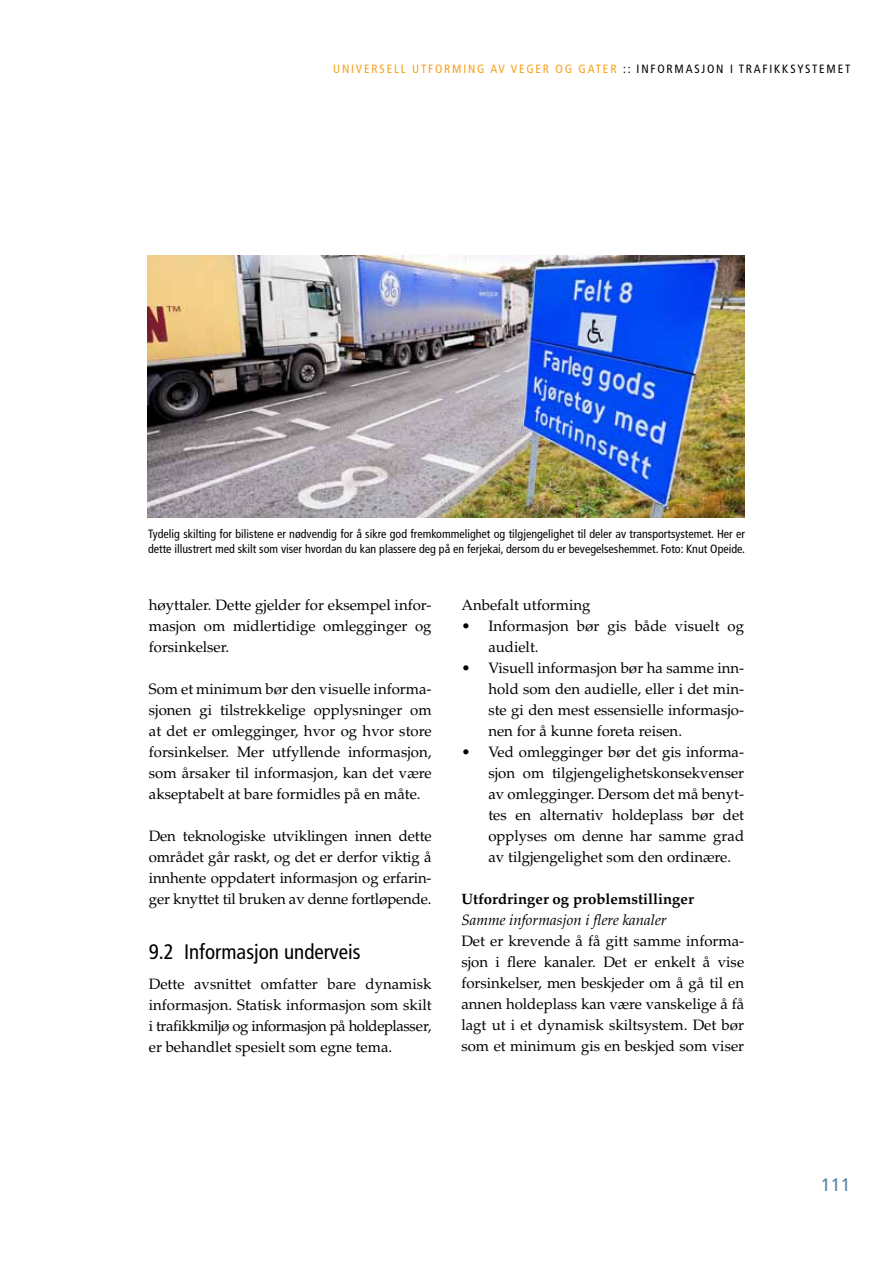
<style>
.page{position:relative;width:893px;height:1263px;background:#fff}
.page>*{position:absolute;margin:0;border:0;box-sizing:border-box;transform-origin:0 0}
.t1{font:condensed 21px "Frutiger";color:#000}
.t2{font:18px "Frutiger";color:#5d87a1}
.t3{font:15px/21px "Palatino LT Std";color:#000;text-align:justify}
.t4{font:700 15px "Palatino LT Std";color:#000}
.t5{font:italic 15px "Palatino LT Std";color:#000}
.t6{font:condensed 12px/15px "Frutiger";color:#000}
.t7{font:condensed 12px "Frutiger";letter-spacing:.15em;color:#f6a01a}
.s1{color:#000}
</style>
<div class="page">
<img style="left:147px;top:255px;width:597px;height:262px">
<p class="t7" style="left:333px;top:62px;width:519px">UNIVERSELL UTFORMING AV VEGER OG GATER <span class="s1">:: INFORMASJON I TRAFIKKSYSTEMET</span></p>
<p class="t6" style="left:148px;top:526px;width:598px">Tydelig skilting for bilistene er nødvendig for å sikre god fremkommelighet og tilgjengelighet til deler av transportsystemet. Her er dette illustrert med skilt som viser hvordan du kan plassere deg på en ferjekai, dersom du er bevegelseshemmet. Foto: Knut Opeide.</p>
<p class="t3" style="left:149px;top:594px;width:284px">høyttaler. Dette gjelder for eksempel infor&shy;masjon om midlertidige omlegginger og forsinkelser.</p>
<p class="t3" style="left:149px;top:678px;width:284px">Som et minimum bør den visuelle informa&shy;sjonen gi tilstrekkelige opplysninger om at det er omlegginger, hvor og hvor store forsinkelser. Mer utfyllende informasjon, som årsaker til informasjon, kan det være akseptabelt at bare formidles på en måte.</p>
<p class="t3" style="left:149px;top:825px;width:284px">Den teknologiske utviklingen innen dette området går raskt, og det er derfor viktig å innhente oppdatert informasjon og erfarin&shy;ger knyttet til bruken av denne fortløpende.</p>
<h1 class="t1" style="left:149px;top:940px;width:213px">9.2 Informasjon underveis</h1>
<p class="t3" style="left:149px;top:974px;width:284px">Dette avsnittet omfatter bare dynamisk informasjon. Statisk informasjon som skilt i trafikkmiljø og informasjon på holdeplasser, er behandlet spesielt som egne tema.</p>
<p class="t3" style="left:461px;top:594px;width:131px">Anbefalt utforming</p>
<p class="t3" style="left:488px;top:615px;width:257px;text-indent:-27px">• Informasjon bør gis både visuelt og audielt.</p>
<p class="t3" style="left:488px;top:657px;width:257px;text-indent:-27px">• Visuell informasjon bør ha samme inn&shy;hold som den audielle, eller i det min&shy;ste gi den mest essensielle informasjo&shy;nen for å kunne foreta reisen.</p>
<p class="t3" style="left:488px;top:741px;width:257px;text-indent:-27px">• Ved omlegginger bør det gis informa&shy;sjon om tilgjengelighetskonsekvenser av omlegginger. Dersom det må benyt&shy;tes en alternativ holdeplass bør det opplyses om denne har samme grad av tilgjengelighet som den ordinære.</p>
<p class="t4" style="left:461px;top:890px;width:234px">Utfordringer og problemstillinger</p>
<p class="t5" style="left:461px;top:911px;width:207px">Samme informasjon i flere kanaler</p>
<p class="t3" style="left:461px;top:930px;width:284px">Det er krevende å få gitt samme informa&shy;sjon i flere kanaler. Det er enkelt å vise forsinkelser, men beskjeder om å gå til en annen holdeplass kan være vanskelige å få lagt ut i et dynamisk skiltsystem. Det bør som et minimum gis en beskjed som viser</p>
<p class="t2" style="left:820px;top:1174px;width:32px">111</p>
</div>
